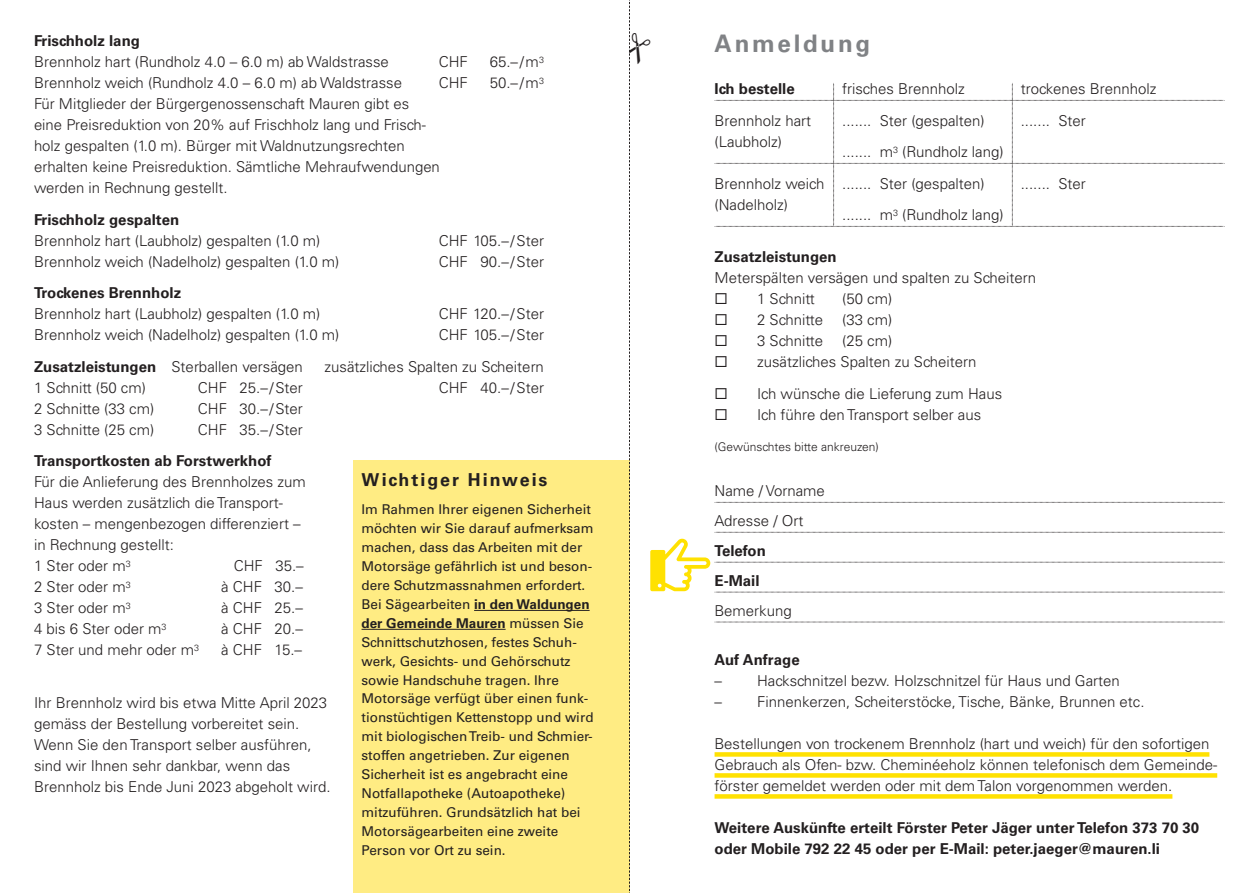
<style>
.page{position:relative;width:1259px;height:893px;background:#fff}
.page>*{position:absolute;margin:0;border:0;box-sizing:border-box;transform-origin:0 0}
.t1{font:700 24.15px "Univers";letter-spacing:.11em;color:#808285}
.t2{font:700 17.85px "Univers";letter-spacing:.11em;color:#231f20}
.t3{font:300 15px/21px "Univers";color:#231f20}
.t4{font:700 15px/30px "Univers";color:#231f20}
.t5{font:13.5px/18.9px "Univers";color:#231f20}
.t6{font:300 12px "Univers";color:#231f20}
.s1{font-weight:700}
</style>
<div class="page">
<div style="left:353px;top:460px;width:276px;height:433px;background:#ffec83"></div>
<hr style="left:474px;top:610px;width:115px;height:1px;background:#231f20">
<hr style="left:361px;top:629px;width:144px;height:1px;background:#231f20">
<svg style="left:629px;top:0;width:596px;height:893px"></svg>
<p class="t4" style="left:34px;top:27px;width:107px">Frischholz lang</p>
<p class="t3" style="left:34px;top:53px;width:356px">Brennholz hart (Rundholz 4.0 – 6.0 m) ab Waldstrasse</p>
<p class="t3" style="left:439px;top:53px;width:31px">CHF</p>
<p class="t3" style="left:490px;top:53px;width:56px">65.–/m<sup>3</sup></p>
<p class="t3" style="left:34px;top:74px;width:369px">Brennholz weich (Rundholz 4.0 – 6.0 m) ab Waldstrasse</p>
<p class="t3" style="left:439px;top:74px;width:31px">CHF</p>
<p class="t3" style="left:490px;top:74px;width:56px">50.–/m<sup>3</sup></p>
<p class="t3" style="left:34px;top:95px;width:407px">Für Mitglieder der Bürgergenossenschaft Mauren gibt es eine Preisreduktion von 20% auf Frischholz lang und Frisch&shy;holz gespalten (1.0 m). Bürger mit Waldnutzungsrechten erhalten keine Preisreduktion. Sämtliche Mehraufwendungen werden in Rechnung gestellt.</p>
<p class="t4" style="left:34px;top:206px;width:147px">Frischholz gespalten</p>
<p class="t3" style="left:34px;top:231px;width:288px">Brennholz hart (Laubholz) gespalten (1.0 m)</p>
<p class="t3" style="left:439px;top:231px;width:107px">CHF 105.–/Ster</p>
<p class="t3" style="left:34px;top:252px;width:307px">Brennholz weich (Nadelholz) gespalten (1.0 m)</p>
<p class="t3" style="left:439px;top:252px;width:107px">CHF 90.–/Ster</p>
<p class="t4" style="left:34px;top:279px;width:149px">Trockenes Brennholz</p>
<p class="t3" style="left:34px;top:305px;width:288px">Brennholz hart (Laubholz) gespalten (1.0 m)</p>
<p class="t3" style="left:439px;top:305px;width:107px">CHF 120.–/Ster</p>
<p class="t3" style="left:34px;top:326px;width:307px">Brennholz weich (Nadelholz) gespalten (1.0 m)</p>
<p class="t3" style="left:439px;top:326px;width:107px">CHF 105.–/Ster</p>
<p class="t3" style="left:34px;top:357px;width:270px"><span class="s1">Zusatzleistungen</span> Sterballen versägen</p>
<p class="t3" style="left:324px;top:357px;width:221px">zusätzliches Spalten zu Scheitern</p>
<p class="t3" style="left:34px;top:378px;width:113px">1 Schnitt (50 cm)</p>
<p class="t3" style="left:198px;top:378px;width:107px">CHF 25.–/Ster</p>
<p class="t3" style="left:439px;top:378px;width:107px">CHF 40.–/Ster</p>
<p class="t3" style="left:34px;top:399px;width:122px">2 Schnitte (33 cm)</p>
<p class="t3" style="left:198px;top:399px;width:107px">CHF 30.–/Ster</p>
<p class="t3" style="left:34px;top:420px;width:122px">3 Schnitte (25 cm)</p>
<p class="t3" style="left:198px;top:420px;width:107px">CHF 35.–/Ster</p>
<p class="t4" style="left:34px;top:447px;width:239px">Transportkosten ab Forstwerkhof</p>
<p class="t3" style="left:34px;top:473px;width:273px">Für die Anlieferung des Brennholzes zum<br>Haus werden zusätzlich die Transport&shy;kosten – mengenbezogen differenziert – in Rechnung gestellt:<br>1 Ster oder m<sup>3</sup></p>
<p class="t2" style="left:361px;top:473px;width:187px">Wichtiger Hinweis</p>
<p class="t5" style="left:361px;top:501px;width:233px">Im Rahmen Ihrer eigenen Sicherheit möchten wir Sie darauf aufmerksam machen, dass das Arbeiten mit der Motorsäge gefährlich ist und beson&shy;dere Schutzmassnahmen erfordert.<br>Bei Sägearbeiten <span class="s1">in den Waldungen der Gemeinde Mauren</span> müssen Sie Schnittschutzhosen, festes Schuh&shy;werk, Gesichts- und Gehörschutz sowie Handschuhe tragen. Ihre Motorsäge verfügt über einen funk&shy;tionstüchtigen Kettenstopp und wird mit biologischenTreib- und Schmier&shy;stoffen angetrieben. Zur eigenen Sicherheit ist es angebracht eine Notfallapotheke (Autoapotheke) mitzuführen. Grundsätzlich hat bei Motorsägearbeiten eine zweite Person vor Ort zu sein.</p>
<p class="t3" style="left:234px;top:557px;width:72px">CHF 35.–</p>
<p class="t3" style="left:34px;top:578px;width:98px">2 Ster oder m<sup>3</sup></p>
<p class="t3" style="left:221px;top:578px;width:83px">à CHF 30.–</p>
<p class="t3" style="left:34px;top:599px;width:98px">3 Ster oder m<sup>3</sup></p>
<p class="t3" style="left:221px;top:599px;width:83px">à CHF 25.–</p>
<p class="t3" style="left:34px;top:620px;width:134px">4 bis 6 Ster oder m<sup>3</sup></p>
<p class="t3" style="left:221px;top:620px;width:83px">à CHF 20.–</p>
<p class="t3" style="left:34px;top:641px;width:167px">7 Ster und mehr oder m<sup>3</sup></p>
<p class="t3" style="left:221px;top:641px;width:82px">à CHF 15.–</p>
<p class="t3" style="left:34px;top:693px;width:298px">Ihr Brennholz wird bis etwa Mitte April 2023 gemäss der Bestellung vorbereitet sein.<br>Wenn Sie den Transport selber ausführen, sind wir Ihnen sehr dankbar, wenn das Brennholz bis Ende Juni 2023 abgeholt wird.</p>
<h1 class="t1" style="left:714px;top:35px;width:157px">Anmeldung</h1>
<p class="t4" style="left:714px;top:75px;width:82px">Ich bestelle</p>
<p class="t3" style="left:842px;top:80px;width:124px">frisches Brennholz</p>
<p class="t3" style="left:1020px;top:80px;width:137px">trockenes Brennholz</p>
<p class="t3" style="left:714px;top:111px;width:98px">Brennholz hart</p>
<p class="t3" style="left:842px;top:111px;width:144px">....... Ster (gespalten)</p>
<p class="t3" style="left:1020px;top:111px;width:67px">....... Ster</p>
<p class="t3" style="left:714px;top:132px;width:69px">(Laubholz)</p>
<p class="t3" style="left:714px;top:137px;width:291px;line-height:31.5px;text-indent:128px">....... m<sup>3</sup> (Rundholz lang)<br>Brennholz weich ....... Ster (gespalten)</p>
<p class="t3" style="left:1020px;top:174px;width:67px">....... Ster</p>
<p class="t3" style="left:714px;top:195px;width:75px">(Nadelholz)</p>
<p class="t3" style="left:842px;top:206px;width:163px">....... m<sup>3</sup> (Rundholz lang)</p>
<p class="t4" style="left:714px;top:243px;width:124px">Zusatzleistungen</p>
<p class="t3" style="left:757px;top:269px;width:281px;text-indent:-43px">Meterspälten versägen und spalten zu Scheitern<br>1 Schnitt</p>
<p class="t3" style="left:842px;top:290px;width:52px">(50 cm)</p>
<p class="t3" style="left:757px;top:311px;width:68px">2 Schnitte</p>
<p class="t3" style="left:842px;top:311px;width:52px">(33 cm)</p>
<p class="t3" style="left:757px;top:332px;width:68px">3 Schnitte</p>
<p class="t3" style="left:757px;top:332px;width:221px;text-align:center">(25 cm)<br>zusätzliches Spalten zu Scheitern</p>
<p class="t3" style="left:757px;top:384px;width:247px">Ich wünsche die Lieferung zum Haus<br>Ich führe den Transport selber aus</p>
<p class="t6" style="left:714px;top:442px;width:166px">(Gewünschtes bitte ankreuzen)</p>
<p class="t3" style="left:714px;top:477px;width:112px;line-height:30px">Name / Vorname<br>Adresse / Ort</p>
<p class="t4" style="left:714px;top:537px;width:53px">Telefon<br>E-Mail</p>
<p class="t3" style="left:714px;top:601px;width:79px">Bemerkung</p>
<p class="t4" style="left:714px;top:646px;width:87px">Auf Anfrage</p>
<p class="t3" style="left:714px;top:672px;width:407px">– Hackschnitzel bezw. Holzschnitzel für Haus und Garten</p>
<p class="t3" style="left:714px;top:693px;width:431px">– Finnenkerzen, Scheiterstöcke, Tische, Bänke, Brunnen etc.</p>
<p class="t3" style="left:714px;top:735px;width:504px">Bestellungen von trockenem Brennholz (hart und weich) für den sofortigen<br>Gebrauch als Ofen- bzw. Cheminéeholz können telefonisch dem Gemeinde&shy;förster gemeldet werden oder mit dem Talon vorgenommen werden.</p>
<p class="t4" style="left:714px;top:819px;width:486px;line-height:21px">Weitere Auskünfte erteilt Förster Peter Jäger unter Telefon 373 70 30 oder Mobile 792 22 45 oder per E-Mail: peter.jaeger@mauren.li</p>
</div>
